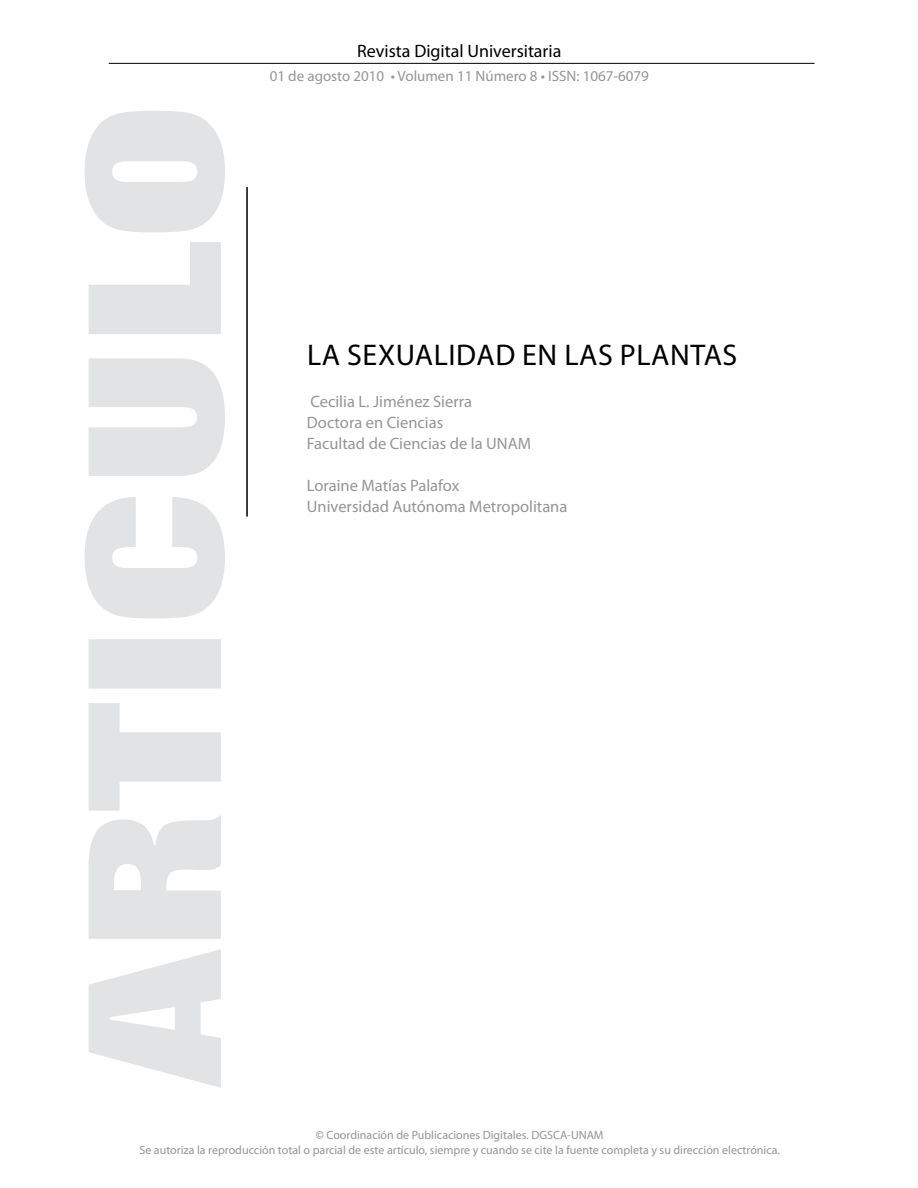
<style>
.page{position:relative;width:918px;height:1188px;background:#fff}
.page>*{position:absolute;margin:0;border:0;box-sizing:border-box;transform-origin:0 0}
.t1{font:30px "Myriad Pro";letter-spacing:.02em;color:#000}
.t2{font:18px "Myriad Pro";color:#000}
.t3{font:16.5px/21px "Myriad Pro";color:#939598}
.t4{font:15px "Myriad Pro";color:#939598}
.t5{font:12px/15px "Myriad Pro";color:#939598;text-align:center}
.s1{color:#808285}
</style>
<div class="page">
<hr style="left:109px;top:63px;width:706px;height:1px;background:#000">
<svg style="left:85px;top:111px;width:140px;height:977px;fill:#e2e3e4"></svg>
<hr style="left:246px;top:187px;width:2px;height:330px;background:#000">
<h2 class="t2" style="left:357px;top:40px;width:206px">Revista Digital Universitaria</h2>
<p class="t4" style="left:270px;top:67px;width:381px">01 de agosto 2010 • Volumen 11 Número 8 • ISSN: 1067-6079</p>
<h1 class="t1" style="left:307px;top:336px;width:429px">La sexuali dad en las plantas</h1>
<h3 class="t3" style="left:307px;top:391px;width:226px">Cecilia L. Jiménez Sierra<br>Doctora en Ciencias<br>Facultad de Ciencias de la UNAM</h3>
<h3 class="t3" style="left:307px;top:475px;width:262px">Loraine Matías Palafox<br>Universidad Autónoma Metropolitana</h3>
<p class="t5" style="left:139px;top:1127px;width:642px"><span class="s1">©</span> Coordinación de Publicaciones Digitales. DGSCA-UNAM<br>Se autoriza la reproducción total o parcial de este artículo, siempre y cuando se cite la fuente completa y su dirección electrónica.</p>
</div>
